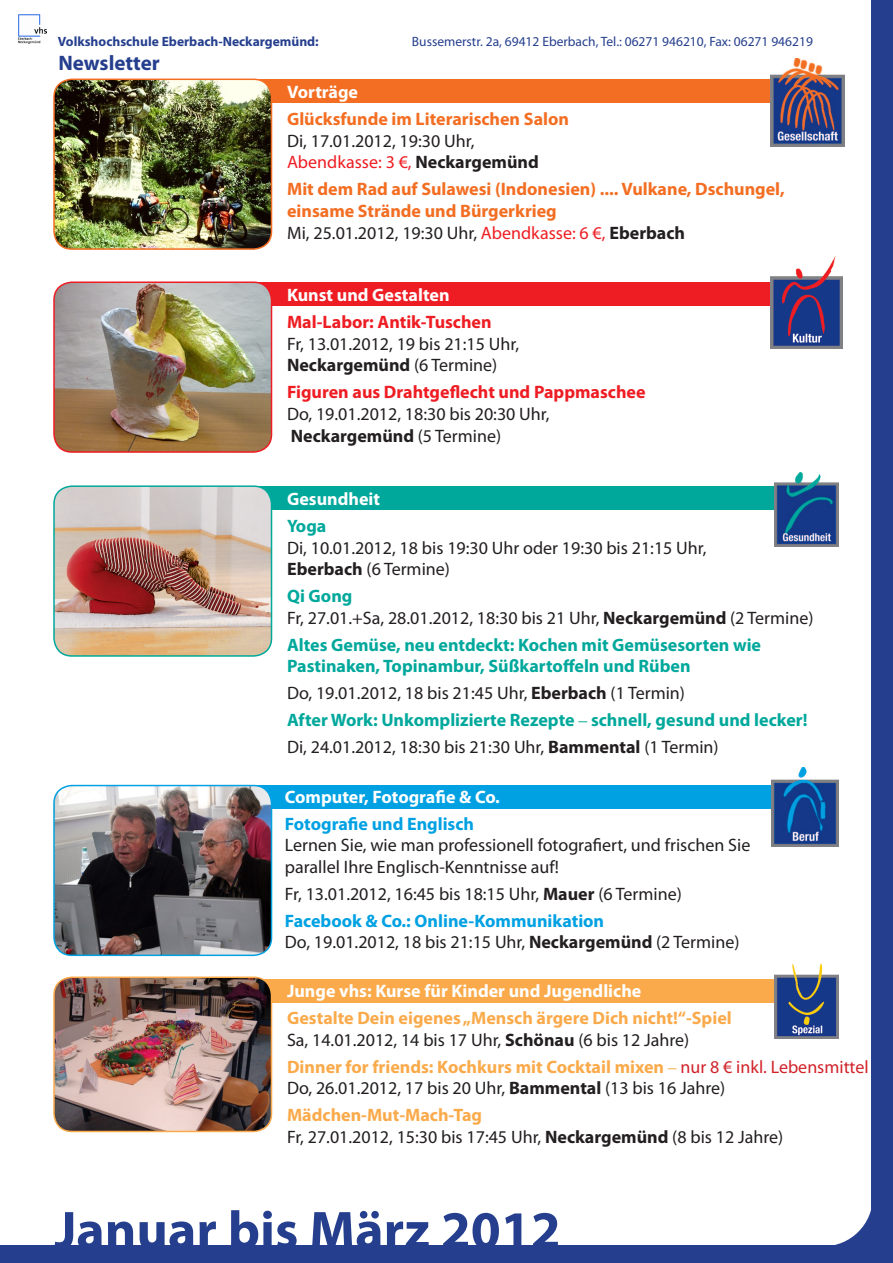
<style>
.page{position:relative;width:893px;height:1263px;background:#fff}
.page>*{position:absolute;margin:0;border:0;box-sizing:border-box;transform-origin:0 0}
.t1{font:700 54px "Myriad Pro";color:#253f8e}
.t2{font:700 21px "Myriad Pro";color:#253f8e}
.t3{font:18px "Myriad Pro";color:#231f20}
.t4{font:700 18px "Myriad Pro";color:#00a89c}
.t5{font:700 18px "Myriad Pro";color:#faaa4a}
.t6{font:700 18px "Myriad Pro";color:#f36e22}
.t7{font:700 18px "Myriad Pro";color:#fff}
.t8{font:700 18px "Myriad Pro";color:#ee1d23}
.t9{font:700 18px "Myriad Pro";color:#00a1e3}
.t10{font:700 18px "Myriad Pro";color:#231f20}
.t11{font:18px "Myriad Pro";color:#ee1d23}
.t12{font:13.5px "Myriad Pro";color:#253f8e}
.t13{font:700 13.5px "Myriad Pro";color:#253f8e}
.s1{font-weight:700;color:#231f20}
.s2{color:#ee1d23}
.s3{font-weight:700}
.s4{font-weight:400}
.s5{font-weight:400;color:#d1232a}
</style>
<div class="page">
<div style="left:74px;top:282px;width:764px;height:24px;background:#ee1d23"></div>
<div style="left:74px;top:80px;width:764px;height:23px;background:#f36e22"></div>
<div style="left:74px;top:486px;width:764px;height:24px;background:#00a89c"></div>
<div style="left:74px;top:785px;width:764px;height:23px;background:#00a1e3"></div>
<div style="left:74px;top:979px;width:764px;height:23px;background:#faaa4a"></div>
<div style="left:872px;top:0;width:21px;height:1263px;background:#253f8e"></div>
<div style="left:0;top:1246px;width:893px;height:17px;background:#253f8e"></div>
<svg style="left:823px;top:1197px;width:49px;height:49px"></svg>
<img style="left:18px;top:14px;width:28px;height:29px">
<img style="left:771px;top:767px;width:68px;height:79px">
<img style="left:771px;top:58px;width:73px;height:89px">
<img style="left:774px;top:472px;width:65px;height:74px">
<img style="left:771px;top:257px;width:71px;height:91px">
<img style="left:774px;top:964px;width:64px;height:74px">
<img style="left:54px;top:79px;width:218px;height:170px">
<div style="left:53px;top:79px;width:219px;height:171px;border:2px solid #f36e22;border-radius:18px"></div>
<img style="left:56px;top:284px;width:216px;height:168px">
<div style="left:53px;top:281px;width:219px;height:172px;border:2px solid #ee1d23;border-radius:18px"></div>
<img style="left:54px;top:488px;width:218px;height:168px">
<div style="left:53px;top:485px;width:219px;height:172px;border:2px solid #00a89c;border-radius:18px"></div>
<img style="left:54px;top:977px;width:218px;height:154px">
<div style="left:53px;top:976px;width:219px;height:156px;border:2px solid #faaa4a;border-radius:18px"></div>
<img style="left:54px;top:785px;width:218px;height:170px">
<div style="left:53px;top:785px;width:219px;height:171px;border:2px solid #00a1e3;border-radius:18px"></div>
<p class="t13" style="left:58px;top:32px;width:262px">Volkshochschule Eberbach-Neckargemünd:</p>
<p class="t12" style="left:412px;top:33px;width:402px">Bussemerstr. 2a, 69412 Eberbach, Tel.: 06271 946210, Fax: 06271 946219</p>
<p class="t2" style="left:59px;top:49px;width:103px">Newsletter</p>
<p class="t6" style="left:287px;top:107px;width:284px">Glücksfunde im Literarischen Salon</p>
<p class="t3" style="left:287px;top:130px;width:189px">Di, 17.01.2012, 19:30 Uhr,</p>
<p class="t11" style="left:287px;top:151px;width:253px">Abendkasse: 3 €, <span class="s1">Neckargemünd</span></p>
<p class="t6" style="left:287px;top:178px;width:499px">Mit dem Rad auf Sulawesi (Indonesien) .... Vulkane, Dschungel,</p>
<p class="t6" style="left:287px;top:199px;width:271px">einsame Strände und Bürgerkrieg</p>
<p class="t3" style="left:287px;top:221px;width:400px">Mi, 25.01.2012, 19:30 Uhr, <span class="s2">Abendkasse: 6 €,</span> <span class="s3">Eberbach</span></p>
<p class="t7" style="left:287px;top:283px;width:164px">Kunst und Gestalten</p>
<p class="t8" style="left:287px;top:310px;width:206px">Mal-Labor: Antik-Tuschen</p>
<p class="t3" style="left:287px;top:333px;width:234px">Fr, 13.01.2012, 19 bis 21:15 Uhr,</p>
<p class="t10" style="left:287px;top:353px;width:212px">Neckargemünd <span class="s4">(6 Termine)</span></p>
<p class="t8" style="left:287px;top:380px;width:360px">Figuren aus Drahtgeflecht und Pappmaschee</p>
<p class="t3" style="left:287px;top:403px;width:264px">Do, 19.01.2012, 18:30 bis 20:30 Uhr,</p>
<p class="t10" style="left:291px;top:424px;width:212px">Neckargemünd <span class="s4">(5 Termine)</span></p>
<p class="t7" style="left:287px;top:487px;width:95px">Gesundheit</p>
<p class="t4" style="left:287px;top:514px;width:41px">Yoga</p>
<p class="t3" style="left:287px;top:536px;width:421px">Di, 10.01.2012, 18 bis 19:30 Uhr oder 19:30 bis 21:15 Uhr,</p>
<p class="t3" style="left:287px;top:558px;width:164px"><span class="s3">Eberbach</span> (6 Termine)</p>
<p class="t4" style="left:287px;top:584px;width:67px">Qi Gong</p>
<p class="t3" style="left:287px;top:607px;width:528px">Fr, 27.01.+Sa, 28.01.2012, 18:30 bis 21 Uhr, <span class="s3">Neckargemünd</span> (2 Termine)</p>
<p class="t4" style="left:287px;top:633px;width:476px">Altes Gemüse, neu entdeckt: Kochen mit Gemüsesorten wie</p>
<p class="t4" style="left:287px;top:655px;width:405px">Pastinaken, Topinambur, Süßkartoffeln und Rüben</p>
<p class="t3" style="left:287px;top:682px;width:399px">Do, 19.01.2012, 18 bis 21:45 Uhr, <span class="s3">Eberbach</span> (1 Termin)</p>
<p class="t4" style="left:287px;top:709px;width:522px">After Work: Unkomplizierte Rezepte _ schnell, gesund und lecker!</p>
<p class="t3" style="left:287px;top:736px;width:433px">Di, 24.01.2012, 18:30 bis 21:30 Uhr, <span class="s3">Bammental</span> (1 Termin)</p>
<p class="t7" style="left:285px;top:785px;width:216px">Computer, Fotografie &amp; Co.</p>
<p class="t9" style="left:285px;top:812px;width:191px">Fotografie und Englisch</p>
<p class="t3" style="left:285px;top:834px;width:467px">Lernen Sie, wie man professionell fotografiert, und frischen Sie</p>
<p class="t3" style="left:285px;top:856px;width:275px">parallel Ihre Englisch-Kenntnisse auf!</p>
<p class="t3" style="left:285px;top:883px;width:398px">Fr, 13.01.2012, 16:45 bis 18:15 Uhr, <span class="s3">Mauer</span> (6 Termine)</p>
<p class="t9" style="left:285px;top:909px;width:321px">Facebook &amp; Co.: Online-Kommunikation</p>
<p class="t3" style="left:285px;top:931px;width:456px">Do, 19.01.2012, 18 bis 21:15 Uhr, <span class="s3">Neckargemünd</span> (2 Termine)</p>
<p class="t7" style="left:287px;top:979px;width:356px">Junge vhs: Kurse für Kinder und Jugendliche</p>
<p class="t5" style="left:287px;top:1006px;width:446px">Gestalte Dein eigenes „Mensch ärgere Dich nicht!“-Spiel</p>
<p class="t3" style="left:287px;top:1028px;width:404px">Sa, 14.01.2012, 14 bis 17 Uhr, <span class="s3">Schönau</span> (6 bis 12 Jahre)</p>
<p class="t5" style="left:287px;top:1055px;width:583px">Dinner for friends: Kochkurs mit Cocktail mixen <sup>_</sup> <span class="s5">nur 8 € inkl. Lebensmittel</span></p>
<p class="t3" style="left:287px;top:1077px;width:440px">Do, 26.01.2012, 17 bis 20 Uhr, <span class="s3">Bammental</span> (13 bis 16 Jahre)</p>
<p class="t5" style="left:287px;top:1103px;width:197px">Mädchen-Mut-Mach-Tag</p>
<p class="t3" style="left:287px;top:1125px;width:498px">Fr, 27.01.2012, 15:30 bis 17:45 Uhr, <span class="s3">Neckargemünd</span> (8 bis 12 Jahre)</p>
<p class="t1" style="left:54px;top:1195px;width:508px">Januar bis März 2012</p>
</div>
